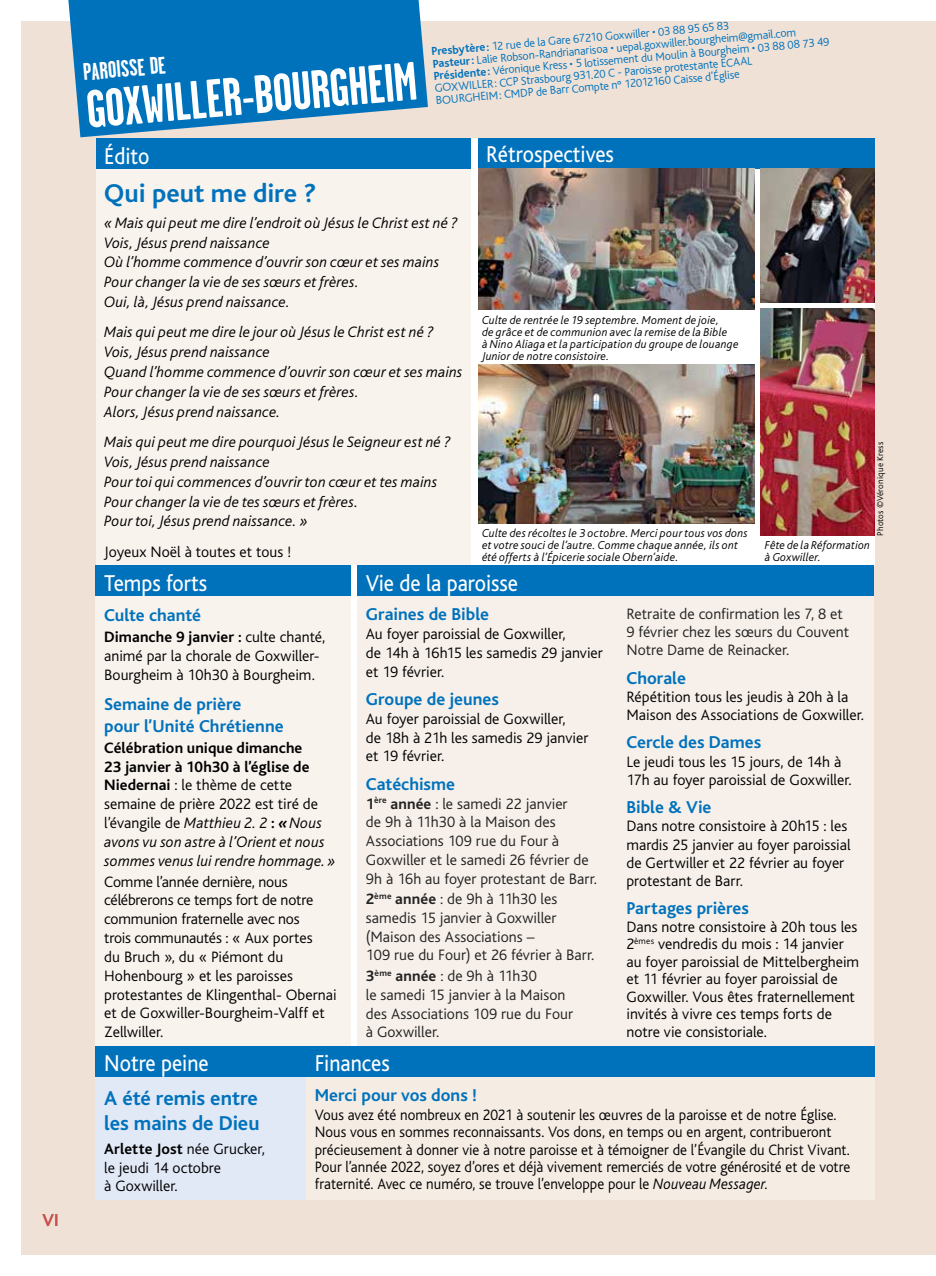
<style>
.page{position:relative;width:936px;height:1276px;background:#fff}
.page>*{position:absolute;margin:0;border:0;box-sizing:border-box;transform-origin:0 0}
.t1{font:700 54px "Garage Gothic";color:#fff}
.t2{font:700 27px "Bliss";letter-spacing:-.005em;color:#0072bc}
.t3{font:24px "Bliss";color:#fff;scale:.9 1}
.t4{font:700 24px "Garage Gothic";color:#fff}
.t5{font:700 21px/24.3px "Bliss";letter-spacing:-.005em;color:#0072bc}
.t6{font:700 18px/21.8px "Bliss";color:#0072bc}
.t7{font:500 18px "Bliss";color:#c8514e}
.t8{font:300 15.75px/18.8px "Bliss";color:#000}
.t9{font:italic 300 15.75px/19.8px "Bliss";letter-spacing:.005em;color:#000}
.t10{font:300 15.75px/18.8px "Bliss";letter-spacing:.005em;color:#222}
.t11{font:300 15.75px/17.2px "Bliss";color:#000;scale:.95 1}
.t12{font:italic 300 12px/12px "Bliss";letter-spacing:.015em;color:#000}
.t13{font:300 12px/12.3px "Bliss";color:#0072bc}
.t14{font:300 9px "Bliss";letter-spacing:.015em;color:#000}
.s1{font-weight:700}
.s2{font-weight:700;font-style:normal}
.s3{font-style:normal}
.s4{font-style:italic}
</style>
<div class="page">
<div style="left:21px;top:21px;width:914px;height:1233px;background:#efe1d6"></div>
<svg style="left:68px;top:0;width:360px;height:137px;background:#2081bf"></svg>
<div style="left:96px;top:138px;width:375px;height:427px;background:#f9f3ee"></div>
<div style="left:96px;top:138px;width:375px;height:31px;background:#0072bc"></div>
<div style="left:477px;top:138px;width:397px;height:31px;background:#0072bc"></div>
<div style="left:96px;top:565px;width:255px;height:480px;background:#f9f3ee"></div>
<div style="left:96px;top:565px;width:255px;height:31px;background:#0072bc"></div>
<img style="left:477px;top:168px;width:277px;height:142px">
<img style="left:477px;top:364px;width:277px;height:159px">
<img style="left:760px;top:309px;width:114px;height:227px">
<img style="left:760px;top:168px;width:114px;height:135px">
<div style="left:477px;top:524px;width:277px;height:41px;background:#fff"></div>
<div style="left:760px;top:536px;width:114px;height:29px;background:#fff"></div>
<div style="left:477px;top:310px;width:277px;height:54px;background:#fff"></div>
<div style="left:351px;top:565px;width:6px;height:480px;background:#fff"></div>
<div style="left:471px;top:138px;width:6px;height:427px;background:#fff"></div>
<div style="left:357px;top:565px;width:517px;height:480px;background:#f7f0ea"></div>
<div style="left:357px;top:565px;width:517px;height:31px;background:#0072bc"></div>
<div style="left:96px;top:1045px;width:210px;height:154px;background:#e1e8f6"></div>
<div style="left:96px;top:1045px;width:210px;height:31px;background:#0072bc"></div>
<div style="left:306px;top:1045px;width:568px;height:154px;background:#f5ece4"></div>
<div style="left:306px;top:1045px;width:568px;height:31px;background:#0072bc"></div>
<p class="t7" style="left:43px;top:1210px;width:18px">VI</p>
<p class="t13" style="left:431px;top:46px;width:398px;rotate:-5deg"><span class="s1">Presbytère:</span> 12 rue de la Gare 67210 Goxwiller • 03 88 95 65 83<br><span class="s1">Pasteur:</span> Lalie Robson-Randrianarisoa • uepal.goxwiller.bourgheim@gmail.com <span class="s1">Présidente:</span> Véronique Kress • 5 lotissement du Moulin à Bourgheim • 03 88 08 73 49<br>GOXWILLER: CCP Strasbourg 931.20 C - Paroisse protestante ECAAL<br>BOURGHEIM: CMDP de Barr Compte n° 12012160 Caisse d’Église</p>
<h3 class="t4" style="left:82px;top:59px;width:84px;rotate:-5deg">PAROISSE DE</h3>
<h1 class="t1" style="left:84px;top:81px;width:333px;rotate:-5deg">GOXWILLER-BOURGHEIM</h1>
<h3 class="t3" style="left:104px;top:143px;width:52px">Édito</h3>
<h2 class="t2" style="left:104px;top:179px;width:214px">Qui peut me dire ?</h2>
<p class="t9" style="left:104px;top:213px;width:355px">« Mais qui peut me dire l’endroit où Jésus le Christ est né ?<br>Vois, Jésus prend naissance<br>Où l’homme commence d’ouvrir son cœur et ses mains Pour changer la vie de ses sœurs et frères.<br>Oui, là, Jésus prend naissance.</p>
<p class="t9" style="left:104px;top:323px;width:360px">Mais qui peut me dire le jour où Jésus le Christ est né ?<br>Vois, Jésus prend naissance<br>Quand l’homme commence d’ouvrir son cœur et ses mains Pour changer la vie de ses sœurs et frères.<br>Alors, Jésus prend naissance.</p>
<p class="t9" style="left:104px;top:432px;width:348px">Mais qui peut me dire pourquoi Jésus le Seigneur est né ?<br>Vois, Jésus prend naissance<br>Pour toi qui commences d’ouvrir ton cœur et tes mains Pour changer la vie de tes sœurs et frères.<br>Pour toi, Jésus prend naissance. »</p>
<p class="t8" style="left:104px;top:542px;width:189px">Joyeux Noël à toutes et tous !</p>
<h3 class="t3" style="left:486px;top:142px;width:143px">Rétrospectives</h3>
<p class="t12" style="left:482px;top:314px;width:258px">Culte de rentrée le 19 septembre. Moment de joie,<br>de grâce et de communion avec la remise de la Bible<br>à Nino Aliaga et la participation du groupe de louange Junior de notre consistoire.</p>
<p class="t14" style="left:875px;top:536px;width:95px;rotate:-90deg">Photos ©Véronique Kress</p>
<p class="t12" style="left:482px;top:527px;width:267px">Culte des récoltes le 3 octobre. Merci pour tous vos dons et votre souci de l’autre. Comme chaque année, ils ont été offerts à l’Épicerie sociale Obern’aide.</p>
<p class="t12" style="left:765px;top:539px;width:107px">Fête de la Réformation à Goxwiller.</p>
<h3 class="t3" style="left:104px;top:570px;width:116px">Temps forts</h3>
<p class="t6" style="left:104px;top:604px;width:98px">Culte chanté</p>
<p class="t8" style="left:104px;top:628px;width:222px"><span class="s1">Dimanche 9 janvier :</span> culte chanté, animé par la chorale de Goxwiller-<br>Bourgheim à 10h30 à Bourgheim.</p>
<p class="t6" style="left:104px;top:693px;width:181px">Semaine de prière<br>pour l’Unité Chrétienne</p>
<p class="t9" style="left:104px;top:738px;width:233px;line-height:18.8px"><span class="s2">Célébration unique dimanche<br>23 janvier à 10h30 à l’église de<br>Niedernai</span> <span class="s3">: le thème de cette semaine de prière 2022 est tiré de l’évangile de</span> Matthieu 2. 2 <span class="s2">:</span> <span class="s1">«</span>Nous avons vu son astre à l’Orient et nous sommes venus lui rendre hommage. »</p>
<p class="t8" style="left:104px;top:872px;width:234px">Comme l’année dernière, nous célébrerons ce temps fort de notre communion fraternelle avec nos<br>trois communautés : « Aux portes<br>du Bruch », du « Piémont du<br>Hohenbourg » et les paroisses protestantes de Klingenthal- Obernai et de Goxwiller-Bourgheim-Valff et<br>Zellwiller.</p>
<h3 class="t3" style="left:366px;top:570px;width:171px">Vie de la paroisse</h3>
<p class="t6" style="left:366px;top:604px;width:125px">Graines de Bible</p>
<p class="t8" style="left:366px;top:625px;width:238px">Au foyer paroissial de Goxwiller,<br>de 14h à 16h15 les samedis 29 janvier et 19 février.</p>
<p class="t6" style="left:366px;top:689px;width:135px">Groupe de jeunes</p>
<p class="t8" style="left:366px;top:709px;width:224px">Au foyer paroissial de Goxwiller,<br>de 18h à 21h les samedis 29 janvier et 19 février.</p>
<p class="t6" style="left:366px;top:773px;width:91px">Catéchisme</p>
<p class="t10" style="left:366px;top:794px;width:233px"><span class="s1">1</span><sup>ère</sup> <span class="s1">année</span> : le samedi 22 janvier<br>de 9h à 11h30 à la Maison des<br>Associations 109 rue du Four à<br>Goxwiller et le samedi 26 février de<br>9h à 16h au foyer protestant de Barr.</p>
<p class="t10" style="left:366px;top:890px;width:230px"><span class="s1">2</span><sup>ème</sup> <span class="s1">année</span> : de 9h à 11h30 les samedis 15 janvier à Goxwiller (Maison des Associations –<br>109 rue du Four) et 26 février à Barr.</p>
<p class="t10" style="left:366px;top:967px;width:209px"><span class="s1">3</span><sup>ème</sup> <span class="s1">année</span> : de 9h à 11h30<br>le samedi 15 janvier à la Maison des Associations 109 rue du Four à Goxwiller.</p>
<p class="t10" style="left:626px;top:605px;width:224px;line-height:18.1px">Retraite de confirmation les 7, 8 et<br>9 février chez les sœurs du Couvent<br>Notre Dame de Reinacker.</p>
<p class="t6" style="left:626px;top:667px;width:61px">Chorale</p>
<p class="t8" style="left:626px;top:688px;width:239px;line-height:18.1px">Répétition tous les jeudis à 20h à la<br>Maison des Associations de Goxwiller.</p>
<p class="t6" style="left:626px;top:732px;width:136px">Cercle des Dames</p>
<p class="t8" style="left:626px;top:752px;width:227px;line-height:18.1px">Le jeudi tous les 15 jours, de 14h à<br>17h au foyer paroissial de Goxwiller.</p>
<p class="t6" style="left:626px;top:796px;width:87px">Bible &amp; Vie</p>
<p class="t8" style="left:626px;top:817px;width:226px;line-height:18.1px">Dans notre consistoire à 20h15 : les mardis 25 janvier au foyer paroissial de Gertwiller et 22 février au foyer protestant de Barr.</p>
<p class="t6" style="left:626px;top:898px;width:124px">Partages prières</p>
<p class="t8" style="left:626px;top:918px;width:234px;line-height:17.5px">Dans notre consistoire à 20h tous les 2<sup>èmes</sup> vendredis du mois : 14 janvier au foyer paroissial de Mittelbergheim et 11 février au foyer paroissial de Goxwiller. Vous êtes fraternellement invités à vivre ces temps forts de notre vie consistoriale.</p>
<h3 class="t3" style="left:104px;top:1051px;width:118px">Notre peine</h3>
<h3 class="t5" style="left:104px;top:1086px;width:157px">A été remis entre les mains de Dieu</h3>
<p class="t8" style="left:104px;top:1140px;width:162px;line-height:18.3px"><span class="s1">Arlette Jost</span> née Grucker, le jeudi 14 octobre<br>à Goxwiller.</p>
<h3 class="t3" style="left:315px;top:1051px;width:85px">Finances</h3>
<p class="t6" style="left:315px;top:1084px;width:164px">Merci pour vos dons !</p>
<p class="t11" style="left:315px;top:1106px;width:565px">Vous avez été nombreux en 2021 à soutenir les œuvres de la paroisse et de notre Église.<br>Nous vous en sommes reconnaissants. Vos dons, en temps ou en argent, contribueront précieusement à donner vie à notre paroisse et à témoigner de l’Évangile du Christ Vivant.<br>Pour l’année 2022, soyez d’ores et déjà vivement remerciés de votre générosité et de votre fraternité. Avec ce numéro, se trouve l’enveloppe pour le <span class="s4">Nouveau Messager</span>.</p>
</div>
